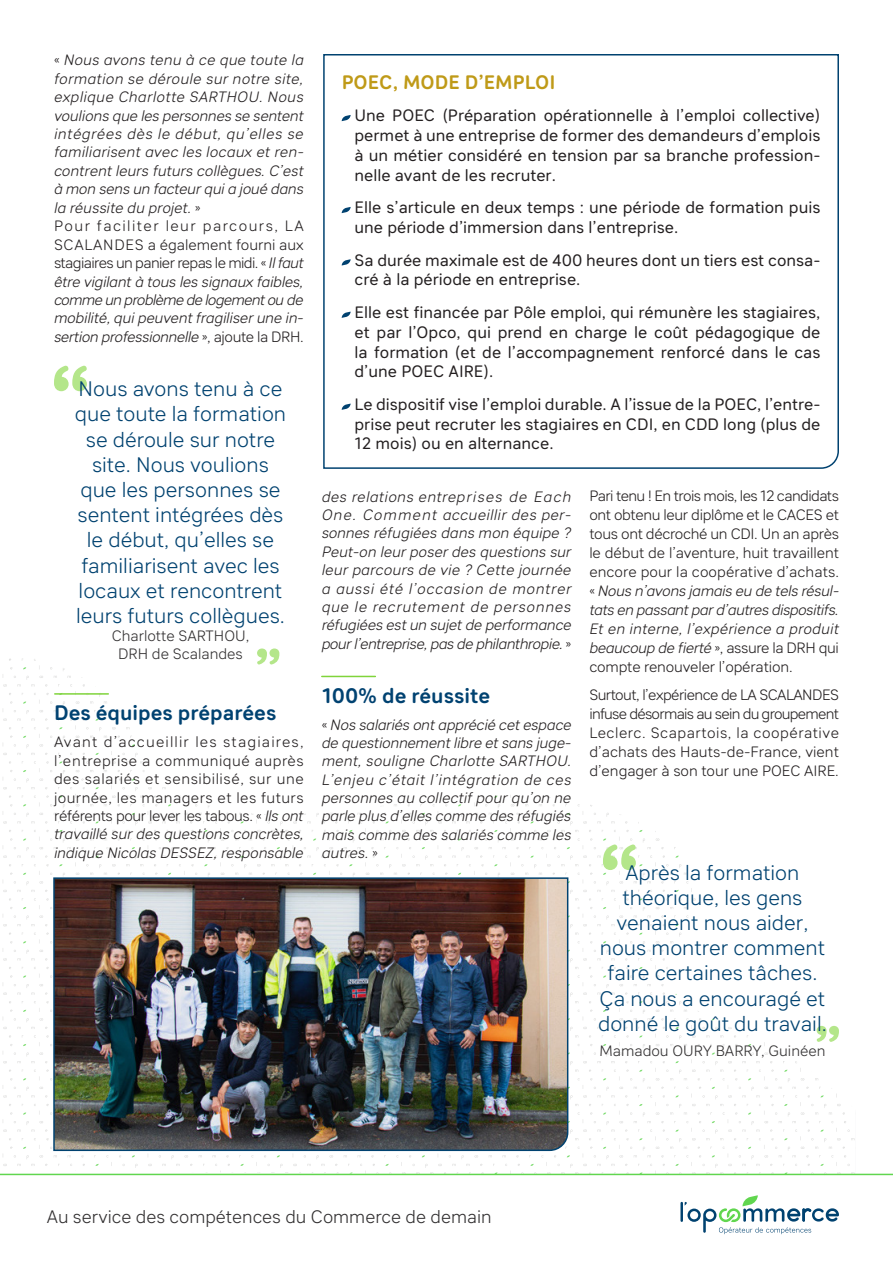
<style>
.page{position:relative;width:893px;height:1263px;background:#fff}
.page>*{position:absolute;margin:0;border:0;box-sizing:border-box;transform-origin:0 0}
.t1{font:300 21px/25.2px "Sebino";color:#004270;text-align:center}
.t2{font:700 21px "Sebino Soft";color:#004271}
.t3{font:700 19.5px "Sebino Soft";color:#bf9a18}
.t4{font:300 18px "Sebino";color:#312f30}
.t5{font:16.5px/19.8px "Sebino Soft";color:#231f20;text-align:justify}
.t6{font:italic 300 15px/18.5px "Sebino Soft";letter-spacing:-.01em;color:#231f20;text-align:justify}
.t7{font:300 15px/19px "Sebino Soft";color:#231f20;text-align:justify}
.t8{font:300 15px/18px "Sebino";color:#312f30;text-align:center}
.s1{font-style:normal}
.s2{font-style:italic}
</style>
<div class="page">
<hr style="left:0;top:1174px;width:893px;height:1px;background:#61d64f">
<svg style="left:680px;top:1195px;width:159px;height:39px"></svg>
<svg style="left:323px;top:54px;width:516px;height:415px"></svg>
<svg style="left:603px;top:844px;width:33px;height:26px"></svg>
<svg style="left:817px;top:1026px;width:22px;height:16px"></svg>
<svg style="left:54px;top:366px;width:33px;height:25px"></svg>
<svg style="left:257px;top:648px;width:22px;height:16px"></svg>
<img style="left:53px;top:877px;width:516px;height:275px">
<hr style="left:55px;top:693px;width:53px;height:2px;background:#80d43b">
<hr style="left:322px;top:676px;width:53px;height:1px;background:#80d43b">
<p class="t6" style="left:54px;top:51px;width:251px;text-align:left"><span class="s1">«</span> Nous avons tenu à ce que toute la formation se déroule sur notre site, explique Charlotte SARTHOU. Nous voulions que les personnes se sentent intégrées dès le début, qu’elles se familiarisent avec les locaux et ren&shy;contrent leurs futurs collègues. C’est à mon sens un facteur qui a joué dans la réussite du projet. <span class="s1">»<br>Pour faciliter leur parcours, LA SCALANDES a également fourni aux stagiaires un panier repas le midi. «</span> Il faut être vigilant à tous les signaux faibles, comme un problème de logement ou de mobilité, qui peuvent fragiliser une in&shy;sertion professionnelle <span class="s1">», ajoute la DRH.</span></p>
<h1 class="t1" style="left:75px;top:377px;width:213px">Nous avons tenu à ce que toute la formation se déroule sur notre site. Nous voulions que les personnes se sentent intégrées dès le début, qu’elles se familiarisent avec les locaux et rencontrent leurs futurs collègues.</h1>
<p class="t8" style="left:112px;top:627px;width:139px">Charlotte SARTHOU,<br>DRH de Scalandes</p>
<h1 class="t2" style="left:54px;top:701px;width:224px">Des équipes préparées</h1>
<p class="t7" style="left:54px;top:733px;width:251px;line-height:18.5px">Avant d’accueillir les stagiaires, l’entreprise a communiqué auprès des salariés et sensibilisé, sur une journée, les managers et les futurs référents pour lever les tabous. « <span class="s2">Ils ont travaillé sur des questions concrètes, indique Nicolas DESSEZ, responsable</span></p>
<h2 class="t3" style="left:342px;top:71px;width:215px">POEC, MODE D’EMPLOI</h2>
<p class="t5" style="left:354px;top:106px;width:467px">Une POEC (Préparation opérationnelle à l’emploi collective) permet à une entreprise de former des demandeurs d’emplois à un métier considéré en tension par sa branche profession&shy;nelle avant de les recruter.</p>
<p class="t5" style="left:354px;top:198px;width:467px">Elle s’articule en deux temps : une période de formation puis une période d’immersion dans l’entreprise.</p>
<p class="t5" style="left:354px;top:250px;width:467px">Sa durée maximale est de 400 heures dont un tiers est consa&shy;cré à la période en entreprise.</p>
<p class="t5" style="left:354px;top:303px;width:467px">Elle est financée par Pôle emploi, qui rémunère les stagiaires, et par l’Opco, qui prend en charge le coût pédagogique de la formation (et de l’accompagnement renforcé dans le cas d’une POEC AIRE).</p>
<p class="t5" style="left:354px;top:395px;width:467px">Le dispositif vise l’emploi durable. A l’issue de la POEC, l’entre&shy;prise peut recruter les stagiaires en CDI, en CDD long (plus de 12 mois) ou en alternance.</p>
<p class="t6" style="left:322px;top:488px;width:251px">des relations entreprises de Each One. Comment accueillir des per&shy;sonnes réfugiées dans mon équipe ?<br>Peut-on leur poser des questions sur leur parcours de vie ? Cette journée a aussi été l’occasion de montrer que le recrutement de personnes réfugiées est un sujet de performance pour l’entreprise, pas de philanthropie. <span class="s1">»</span></p>
<h1 class="t2" style="left:322px;top:684px;width:170px">100% de réussite</h1>
<p class="t6" style="left:322px;top:715px;width:251px"><span class="s1">«</span> Nos salariés ont apprécié cet espace de questionnement libre et sans juge&shy;ment, souligne Charlotte SARTHOU.<br>L’enjeu c’était l’intégration de ces personnes au collectif pour qu’on ne parle plus d’elles comme des réfugiés mais comme des salariés comme les autres. <span class="s1">»</span></p>
<p class="t7" style="left:589px;top:487px;width:251px">Pari tenu ! En trois mois, les 12 candidats ont obtenu leur diplôme et le CACES et tous ont décroché un CDI. Un an après le début de l’aventure, huit travaillent encore pour la coopérative d’achats. « <span class="s2">Nous n’avons jamais eu de tels résul&shy;tats en passant par d’autres dispositifs.<br>Et en interne, l’expérience a produit beaucoup de fierté</span> », assure la DRH qui compte renouveler l’opération.</p>
<p class="t7" style="left:589px;top:685px;width:251px">Surtout, l’expérience de LA SCALANDES infuse désormais au sein du groupement Leclerc. Scapartois, la coopérative d’achats des Hauts-de-France, vient d’engager à son tour une POEC AIRE.</p>
<h1 class="t1" style="left:598px;top:860px;width:230px">Après la formation théorique, les gens venaient nous aider, nous montrer comment faire certaines tâches.<br>Ça nous a encouragé et donné le goût du travail.</h1>
<p class="t8" style="left:599px;top:1042px;width:228px">Mamadou OURY BARRY, Guinéen</p>
<p class="t4" style="left:47px;top:1206px;width:446px">Au service des compétences du Commerce de demain</p>
</div>
